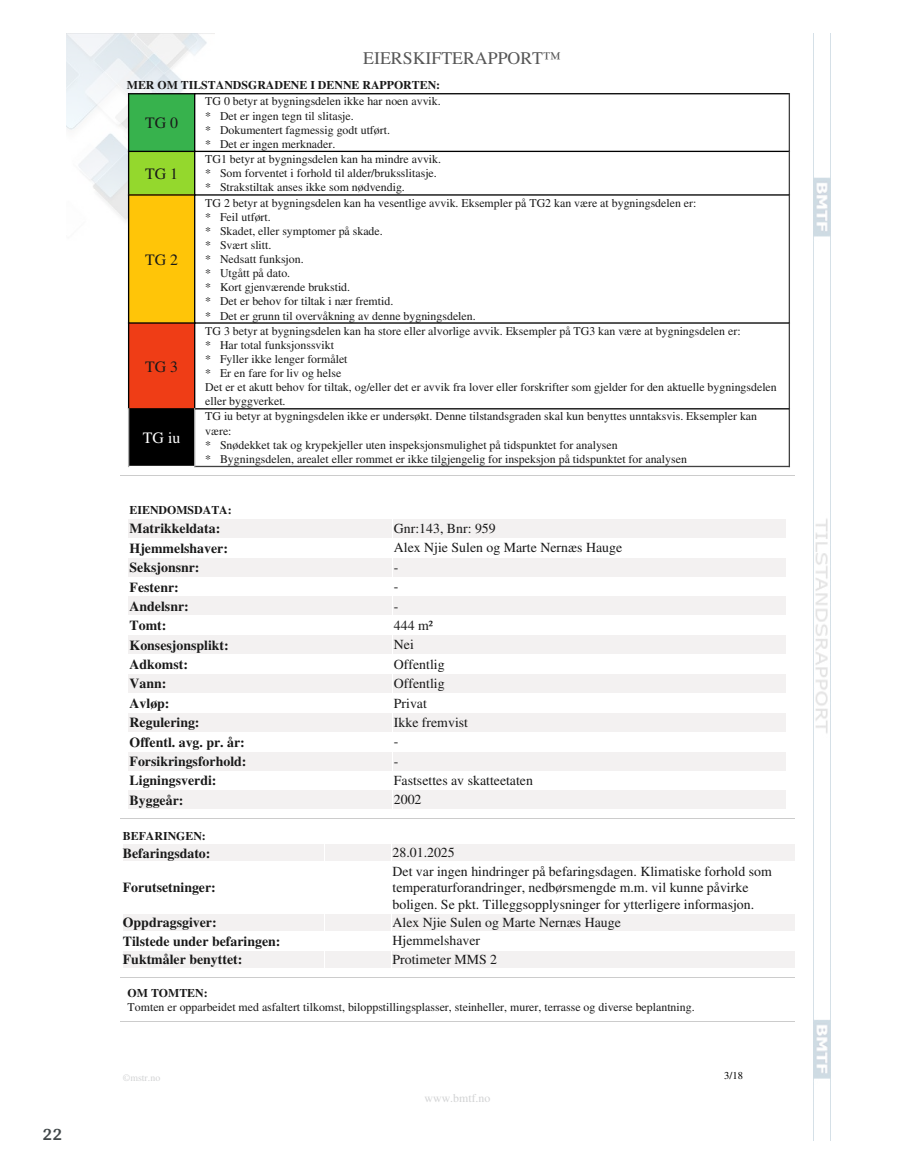
<style>
.page{position:relative;width:915px;height:1172px;background:#fff}
.page>*{position:absolute;margin:0;border:0;box-sizing:border-box;transform-origin:0 0}
.t1{font:700 18px "Arya";color:#414749}
.t2{font:17.85px "Times";color:#575757}
.t3{font:15.75px "Times";color:#191919}
.t4{font:15.75px "Times";color:#fff}
.t5{font:13.8px/16.5px "Times";color:#191919}
.t6{font:700 13.8px "Times";color:#191919}
.t7{font:11.85px/14.1px "Times";color:#191919}
.t8{font:700 11.85px "Times";color:#191919}
.t9{font:11.85px "Times";color:#d2d3d4}
.t10{font:10.5px "Times";color:#000}
.t11{font:9.9px "Times";color:#d2d3d4}
</style>
<div class="page">
<img style="left:66px;top:33px;width:149px;height:207px">
<img style="left:813px;top:33px;width:17px;height:1107px">
<div style="left:129px;top:94px;width:66px;height:57px;background:#37b24d"></div>
<hr style="left:128px;top:93px;width:67px;height:1px;background:#000">
<hr style="left:128px;top:93px;width:1px;height:59px;background:#000">
<hr style="left:194px;top:93px;width:595px;height:1px;background:#000">
<hr style="left:194px;top:93px;width:1px;height:59px;background:#000">
<hr style="left:788px;top:93px;width:1px;height:59px;background:#424242">
<div style="left:129px;top:151px;width:66px;height:44px;background:#94d82d"></div>
<hr style="left:128px;top:151px;width:67px;height:1px;background:#000">
<hr style="left:128px;top:151px;width:1px;height:45px;background:#000">
<hr style="left:194px;top:151px;width:595px;height:1px;background:#000">
<hr style="left:194px;top:151px;width:1px;height:45px;background:#000">
<hr style="left:788px;top:151px;width:1px;height:45px;background:#424242">
<div style="left:129px;top:195px;width:66px;height:128px;background:#ffc508"></div>
<hr style="left:128px;top:194px;width:67px;height:2px;background:#000">
<hr style="left:128px;top:194px;width:1px;height:130px;background:#000">
<hr style="left:194px;top:194px;width:595px;height:2px;background:#000">
<hr style="left:194px;top:194px;width:1px;height:130px;background:#000">
<hr style="left:788px;top:194px;width:1px;height:130px;background:#424242">
<div style="left:129px;top:323px;width:66px;height:86px;background:#ef3d16"></div>
<hr style="left:128px;top:322px;width:67px;height:2px;background:#000">
<hr style="left:128px;top:322px;width:1px;height:87px;background:#000">
<hr style="left:194px;top:322px;width:595px;height:2px;background:#000">
<hr style="left:194px;top:322px;width:1px;height:87px;background:#000">
<hr style="left:788px;top:322px;width:1px;height:87px;background:#424242">
<div style="left:129px;top:409px;width:66px;height:57px;background:#000"></div>
<hr style="left:128px;top:408px;width:67px;height:1px;background:#000">
<hr style="left:128px;top:408px;width:1px;height:59px;background:#ababab">
<hr style="left:194px;top:408px;width:595px;height:1px;background:#000">
<hr style="left:194px;top:466px;width:595px;height:1px;background:#424242">
<hr style="left:194px;top:408px;width:1px;height:59px;background:#ababab">
<hr style="left:788px;top:408px;width:1px;height:59px;background:#424242">
<hr style="left:121px;top:475px;width:673px;height:1px;background:#ccc">
<div style="left:129px;top:519px;width:197px;height:19px;background:#f3f1f1"></div>
<div style="left:327px;top:519px;width:65px;height:19px;background:#f3f1f1"></div>
<div style="left:393px;top:519px;width:392px;height:19px;background:#f3f1f1"></div>
<div style="left:129px;top:558px;width:197px;height:18px;background:#f3f1f1"></div>
<div style="left:327px;top:558px;width:65px;height:18px;background:#f3f1f1"></div>
<div style="left:393px;top:558px;width:392px;height:18px;background:#f3f1f1"></div>
<div style="left:129px;top:597px;width:197px;height:18px;background:#f3f1f1"></div>
<div style="left:327px;top:597px;width:65px;height:18px;background:#f3f1f1"></div>
<div style="left:393px;top:597px;width:392px;height:18px;background:#f3f1f1"></div>
<div style="left:129px;top:635px;width:197px;height:19px;background:#f3f1f1"></div>
<div style="left:327px;top:635px;width:65px;height:19px;background:#f3f1f1"></div>
<div style="left:393px;top:635px;width:392px;height:19px;background:#f3f1f1"></div>
<div style="left:129px;top:674px;width:197px;height:19px;background:#f3f1f1"></div>
<div style="left:327px;top:674px;width:65px;height:19px;background:#f3f1f1"></div>
<div style="left:393px;top:674px;width:392px;height:19px;background:#f3f1f1"></div>
<div style="left:129px;top:713px;width:197px;height:18px;background:#f3f1f1"></div>
<div style="left:327px;top:713px;width:65px;height:18px;background:#f3f1f1"></div>
<div style="left:393px;top:713px;width:392px;height:18px;background:#f3f1f1"></div>
<div style="left:129px;top:752px;width:197px;height:18px;background:#f3f1f1"></div>
<div style="left:327px;top:752px;width:65px;height:18px;background:#f3f1f1"></div>
<div style="left:393px;top:752px;width:392px;height:18px;background:#f3f1f1"></div>
<div style="left:129px;top:791px;width:197px;height:18px;background:#f3f1f1"></div>
<div style="left:327px;top:791px;width:65px;height:18px;background:#f3f1f1"></div>
<div style="left:393px;top:791px;width:392px;height:18px;background:#f3f1f1"></div>
<hr style="left:121px;top:818px;width:673px;height:1px;background:#ccc">
<div style="left:123px;top:844px;width:200px;height:17px;background:#f3f1f1"></div>
<div style="left:325px;top:844px;width:65px;height:17px;background:#f3f1f1"></div>
<div style="left:392px;top:844px;width:402px;height:17px;background:#f3f1f1"></div>
<div style="left:123px;top:914px;width:200px;height:16px;background:#f3f1f1"></div>
<div style="left:325px;top:914px;width:65px;height:16px;background:#f3f1f1"></div>
<div style="left:392px;top:914px;width:402px;height:16px;background:#f3f1f1"></div>
<div style="left:123px;top:951px;width:200px;height:16px;background:#f3f1f1"></div>
<div style="left:325px;top:951px;width:65px;height:16px;background:#f3f1f1"></div>
<div style="left:392px;top:951px;width:402px;height:16px;background:#f3f1f1"></div>
<hr style="left:121px;top:977px;width:673px;height:1px;background:#ccc">
<hr style="left:121px;top:1022px;width:673px;height:1px;background:#ccc">
<h1 class="t1" style="left:43px;top:1123px;width:21px">22</h1>
<h2 class="t2" style="left:363px;top:48px;width:199px">EIERSKIFTERAPPORT™</h2>
<p class="t8" style="left:127px;top:78px;width:315px">MER OM TILSTANDSGRADENE I DENNE RAPPORTEN:</p>
<h3 class="t3" style="left:145px;top:114px;width:34px">TG 0</h3>
<p class="t7" style="left:205px;top:94px;width:237px">TG 0 betyr at bygningsdelen ikke har noen avvik. * Det er ingen tegn til slitasje.<br>* Dokumentert fagmessig godt utført.<br>* Det er ingen merknader.</p>
<h3 class="t3" style="left:145px;top:164px;width:34px">TG 1</h3>
<h3 class="t3" style="left:145px;top:250px;width:34px">TG 2</h3>
<h3 class="t3" style="left:145px;top:357px;width:34px">TG 3</h3>
<h3 class="t4" style="left:143px;top:429px;width:39px">TG iu</h3>
<p class="t7" style="left:205px;top:152px;width:237px">TG1 betyr at bygningsdelen kan ha mindre avvik. * Som forventet i forhold til alder/bruksslitasje. * Strakstiltak anses ikke som nødvendig.</p>
<p class="t7" style="left:205px;top:195px;width:492px">TG 2 betyr at bygningsdelen kan ha vesentlige avvik. Eksempler på TG2 kan være at bygningsdelen er: * Feil utført.<br>* Skadet, eller symptomer på skade.<br>* Svært slitt.<br>* Nedsatt funksjon.<br>* Utgått på dato.<br>* Kort gjenværende brukstid.<br>* Det er behov for tiltak i nær fremtid.<br>* Det er grunn til overvåkning av denne bygningsdelen.</p>
<p class="t7" style="left:205px;top:323px;width:573px">TG 3 betyr at bygningsdelen kan ha store eller alvorlige avvik. Eksempler på TG3 kan være at bygningsdelen er:<br>* Har total funksjonssvikt<br>* Fyller ikke lenger formålet<br>* Er en fare for liv og helse<br>Det er et akutt behov for tiltak, og/eller det er avvik fra lover eller forskrifter som gjelder for den aktuelle bygningsdelen eller byggverket.</p>
<p class="t7" style="left:205px;top:409px;width:553px">TG iu betyr at bygningsdelen ikke er undersøkt. Denne tilstandsgraden skal kun benyttes unntaksvis. Eksempler kan være:<br>* Snødekket tak og krypekjeller uten inspeksjonsmulighet på tidspunktet for analysen<br>* Bygningsdelen, arealet eller rommet er ikke tilgjengelig for inspeksjon på tidspunktet for analysen</p>
<p class="t8" style="left:129px;top:503px;width:104px">EIENDOMSDATA:</p>
<p class="t6" style="left:129px;top:520px;width:92px">Matrikkeldata:</p>
<p class="t5" style="left:394px;top:520px;width:103px">Gnr:143, Bnr: 959</p>
<p class="t6" style="left:129px;top:540px;width:100px">Hjemmelshaver:</p>
<p class="t5" style="left:394px;top:539px;width:230px">Alex Njie Sulen og Marte Nernæs Hauge</p>
<p class="t6" style="left:129px;top:559px;width:71px">Seksjonsnr:</p>
<p class="t5" style="left:394px;top:559px;width:6px">-</p>
<p class="t6" style="left:129px;top:578px;width:51px">Festenr:</p>
<p class="t5" style="left:394px;top:578px;width:6px">-</p>
<p class="t6" style="left:129px;top:598px;width:61px">Andelsnr:</p>
<p class="t5" style="left:394px;top:597px;width:6px">-</p>
<p class="t6" style="left:129px;top:617px;width:38px">Tomt:</p>
<p class="t5" style="left:394px;top:617px;width:41px">444 m²</p>
<p class="t6" style="left:129px;top:637px;width:101px">Konsesjonsplikt:</p>
<p class="t5" style="left:394px;top:636px;width:21px">Nei</p>
<p class="t6" style="left:129px;top:656px;width:60px">Adkomst:</p>
<p class="t5" style="left:394px;top:656px;width:52px">Offentlig</p>
<p class="t6" style="left:129px;top:675px;width:38px">Vann:</p>
<p class="t5" style="left:394px;top:675px;width:52px">Offentlig</p>
<p class="t6" style="left:129px;top:695px;width:41px">Avløp:</p>
<p class="t5" style="left:394px;top:694px;width:35px">Privat</p>
<p class="t6" style="left:129px;top:714px;width:71px">Regulering:</p>
<p class="t5" style="left:394px;top:714px;width:76px">Ikke fremvist</p>
<p class="t6" style="left:129px;top:733px;width:117px">Offentl. avg. pr. år:</p>
<p class="t5" style="left:394px;top:733px;width:6px">-</p>
<p class="t6" style="left:129px;top:753px;width:118px">Forsikringsforhold:</p>
<p class="t5" style="left:394px;top:753px;width:6px">-</p>
<p class="t6" style="left:129px;top:772px;width:88px">Ligningsverdi:</p>
<p class="t5" style="left:394px;top:772px;width:141px">Fastsettes av skatteetaten</p>
<p class="t6" style="left:129px;top:792px;width:55px">Byggeår:</p>
<p class="t5" style="left:394px;top:791px;width:29px">2002</p>
<p class="t8" style="left:123px;top:828px;width:84px">BEFARINGEN:</p>
<p class="t6" style="left:123px;top:844px;width:89px">Befaringsdato:</p>
<p class="t5" style="left:392px;top:844px;width:64px">28.01.2025</p>
<p class="t6" style="left:123px;top:879px;width:94px">Forutsetninger:</p>
<p class="t5" style="left:392px;top:862px;width:381px">Det var ingen hindringer på befaringsdagen. Klimatiske forhold som temperaturforandringer, nedbørsmengde m.m. vil kunne påvirke boligen. Se pkt. Tilleggsopplysninger for ytterligere informasjon.</p>
<p class="t6" style="left:123px;top:914px;width:95px">Oppdragsgiver:</p>
<p class="t5" style="left:392px;top:914px;width:230px">Alex Njie Sulen og Marte Nernæs Hauge</p>
<p class="t6" style="left:123px;top:932px;width:159px">Tilstede under befaringen:</p>
<p class="t5" style="left:392px;top:932px;width:89px">Hjemmelshaver</p>
<p class="t6" style="left:123px;top:951px;width:121px">Fuktmåler benyttet:</p>
<p class="t5" style="left:392px;top:951px;width:106px">Protimeter MMS 2</p>
<p class="t8" style="left:128px;top:986px;width:82px">OM TOMTEN:</p>
<p class="t7" style="left:128px;top:1000px;width:568px">Tomten er opparbeidet med asfaltert tilkomst, biloppstillingsplasser, steinheller, murer, terrasse og diverse beplantning.</p>
<p class="t11" style="left:123px;top:1071px;width:39px">©mstr.no</p>
<p class="t9" style="left:424px;top:1091px;width:67px">www.bmtf.no</p>
<p class="t10" style="left:724px;top:1070px;width:20px">3/18</p>
</div>
